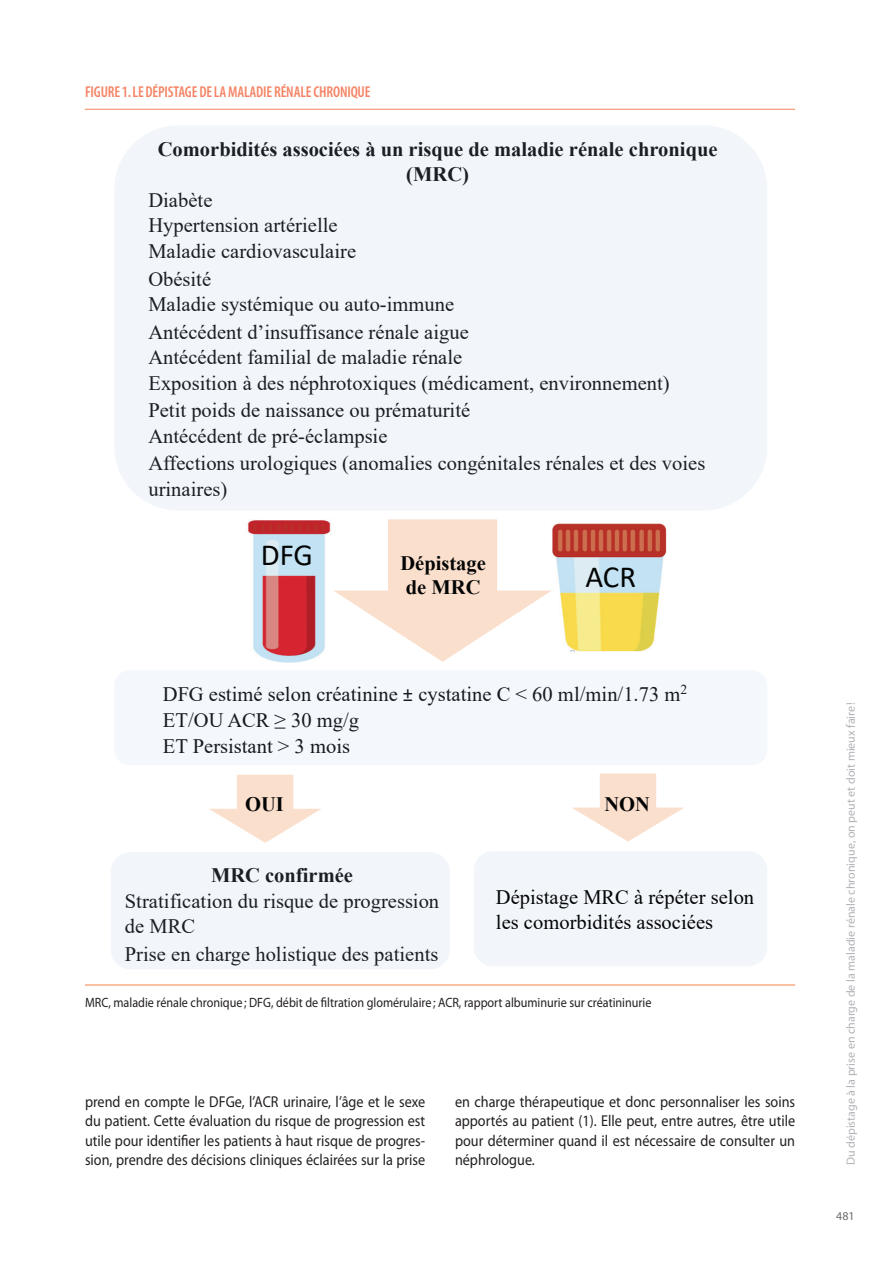
<style>
.page{position:relative;width:893px;height:1263px;background:#fff}
.page>*{position:absolute;margin:0;border:0;box-sizing:border-box;transform-origin:0 0}
.t1{font:30.75px "Calibri";letter-spacing:-.005em;color:#030505}
.t2{font:20.55px/26.5px "Times New Roman";letter-spacing:.005em;color:#030505}
.t3{font:700 20.55px/25.5px "Times New Roman";color:#030505;text-align:center}
.t4{font:15.75px/19.5px "Myriad Pro";color:#231f20;text-align:justify;scale:.9 1}
.t5{font:600 condensed 15.75px "Myriad Pro";letter-spacing:-.01em;color:#f48465}
.t6{font:13.5px "Myriad Pro";color:#231f20;scale:.9 1}
.t7{font:12px "Myriad Pro";color:#b2b3b7}
.t8{font:12px "Myriad Pro";color:#6c6d70}
.s1{font-family:"Calibri"}
</style>
<div class="page">
<img style="left:552px;top:523px;width:115px;height:129px">
<img style="left:247px;top:520px;width:84px;height:143px">
<div style="left:114px;top:125px;width:653px;height:386px;background:#f2f5fa;border-radius:64px"></div>
<svg style="left:334px;top:519px;width:217px;height:143px"></svg>
<div style="left:114px;top:670px;width:653px;height:95px;background:#f4f7fb;border-radius:16px"></div>
<svg style="left:209px;top:775px;width:112px;height:68px"></svg>
<div style="left:111px;top:852px;width:339px;height:117px;background:#f2f5fa;border-radius:20px"></div>
<svg style="left:572px;top:773px;width:112px;height:69px"></svg>
<div style="left:474px;top:851px;width:293px;height:115px;background:#f2f5fa;border-radius:19px"></div>
<hr style="left:85px;top:109px;width:710px;height:1px;background:#f48465">
<hr style="left:85px;top:984px;width:710px;height:1px;background:#f48145">
<p class="t5" style="left:85px;top:83px;width:287px">FIGURE 1. LE DÉPISTAGE DE LA MALADIE RÉNALE CHRONIQUE</p>
<p class="t3" style="left:158px;top:136px;width:561px">Comorbidités associées à un risque de maladie rénale chronique (MRC)</p>
<p class="t2" style="left:148px;top:186px;width:209px">Diabète<br>Hypertension artérielle<br>Maladie cardiovasculaire<br>Obésité</p>
<p class="t2" style="left:148px;top:290px;width:322px;line-height:27.5px">Maladie systémique ou auto-immune<br>Antécédent d’insuffisance rénale aigue</p>
<p class="t2" style="left:148px;top:343px;width:558px">Antécédent familial de maladie rénale<br>Exposition à des néphrotoxiques (médicament, environnement)<br>Petit poids de naissance ou prématurité<br>Antécédent de pré-éclampsie<br>Affections urologiques (anomalies congénitales rénales et des voies</p>
<p class="t2" style="left:148px;top:475px;width:80px">urinaires)</p>
<h1 class="t1" style="left:261px;top:533px;width:54px">DFG</h1>
<p class="t3" style="left:400px;top:551px;width:87px;line-height:23.9px;text-align:left">Dépistage de MRC</p>
<h1 class="t1" style="left:585px;top:555px;width:52px">ACR</h1>
<p class="t2" style="left:163px;top:681px;width:526px;line-height:25.7px">DFG estimé selon créatinine <span class="s1">±</span> cystatine C &lt; 60 ml/min/1.73 m<sup>2<br></sup>ET/OU ACR ≥ 30 mg/g<br>ET Persistant &gt; 3 mois</p>
<p class="t3" style="left:245px;top:790px;width:40px">OUI</p>
<p class="t3" style="left:604px;top:791px;width:47px">NON</p>
<p class="t3" style="left:211px;top:862px;width:144px">MRC confirmée</p>
<p class="t2" style="left:125px;top:887px;width:316px;line-height:25.5px">Stratification du risque de progression de MRC</p>
<p class="t2" style="left:125px;top:940px;width:315px">Prise en charge holistique des patients</p>
<p class="t2" style="left:496px;top:883px;width:260px;line-height:25.5px">Dépistage MRC à répéter selon les comorbidités associées</p>
<p class="t6" style="left:85px;top:995px;width:631px">MRC, maladie rénale chronique; DFG, débit de filtration glomérulaire; ACR, rapport albuminurie sur créatininurie</p>
<p class="t4" style="left:85px;top:1092px;width:379px">prend en compte le DFGe, l’ACR urinaire, l’âge et le sexe du patient. Cette évaluation du risque de progression est utile pour identifier les patients à haut risque de progres&shy;sion, prendre des décisions cliniques éclairées sur la prise</p>
<p class="t4" style="left:455px;top:1092px;width:379px">en charge thérapeutique et donc personnaliser les soins apportés au patient (1). Elle peut, entre autres, être utile pour déterminer quand il est nécessaire de consulter un néphrologue.</p>
<p class="t7" style="left:844px;top:1165px;width:465px;rotate:-90deg">Du dépistage à la prise en charge de la maladie rénale chronique, on peut et doit mieux faire!</p>
<p class="t8" style="left:836px;top:1210px;width:20px">481</p>
</div>
